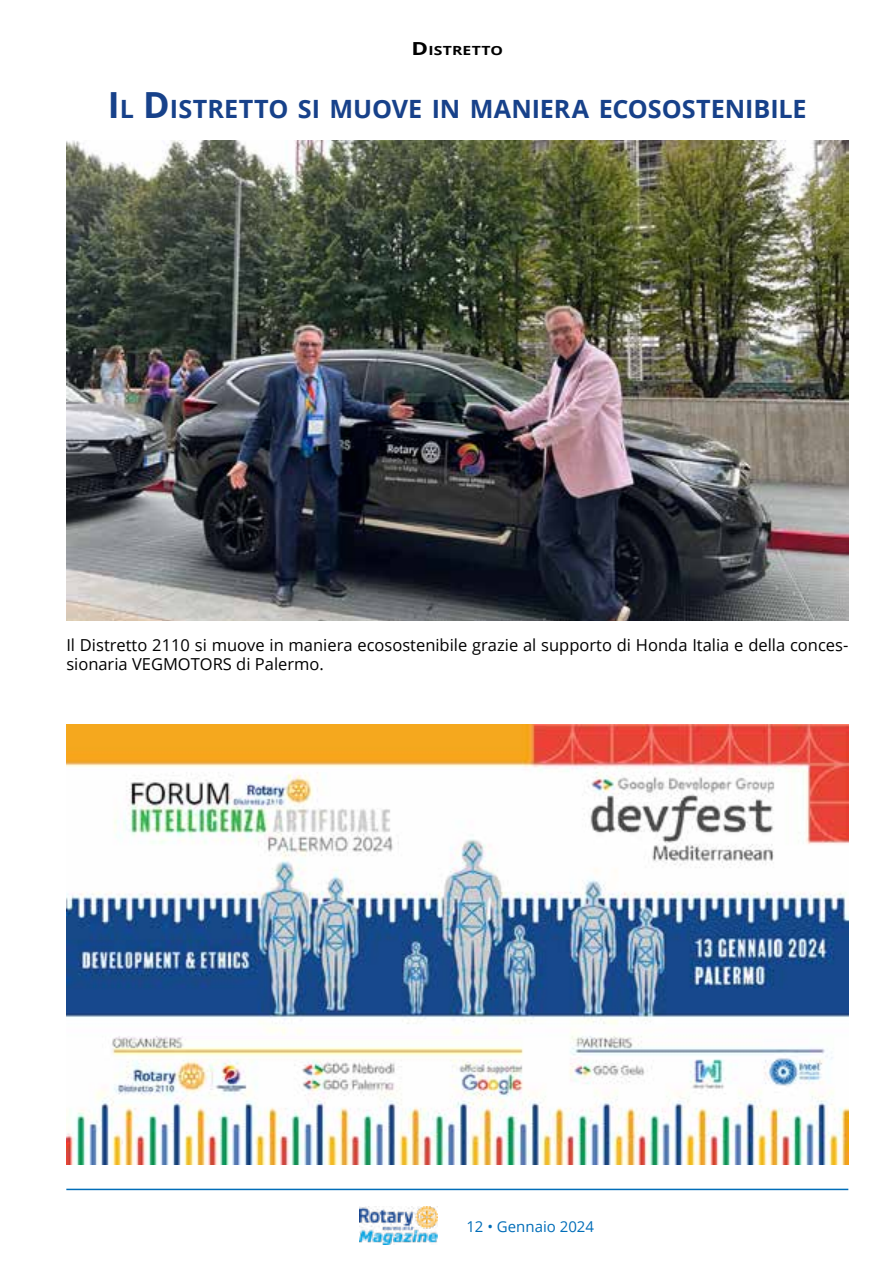
<style>
.page{position:relative;width:893px;height:1263px;background:#fff}
.page>*{position:absolute;margin:0;border:0;box-sizing:border-box;transform-origin:0 0}
.t1{font:700 25.2px "Open Sans";color:#17418a}
.t2{font:16.5px/19.8px "Open Sans";color:#000}
.t3{font:15px "Open Sans";color:#006db8}
.t4{font:700 12.6px "Open Sans";letter-spacing:.015em;color:#000;scale:1.25 1}
.s1{font-size:18px}
.s2{font-size:36px}
</style>
<div class="page">
<img style="left:359px;top:1206px;width:78px;height:39px">
<hr style="left:66px;top:1189px;width:782px;height:1px;background:#006db8">
<img style="left:66px;top:140px;width:782px;height:481px">
<img style="left:66px;top:724px;width:782px;height:440px">
<p class="t4" style="left:412px;top:42px;width:75px"><span class="s1">D</span>ISTRETTO</p>
<p class="t1" style="left:108px;top:91px;width:700px"><span class="s2">I</span> L <span class="s2">D</span> ISTRETTO SI MUOVE IN MANIERA ECOSOSTENIBILE</p>
<p class="t2" style="left:66px;top:634px;width:783px">Il Distretto 2110 si muove in maniera ecosostenibile grazie al supporto di Honda Italia e della conces&shy;sionaria VEGMOTORS di Palermo.</p>
<p class="t3" style="left:466px;top:1216px;width:129px">12 • Gennaio 2024</p>
</div>
